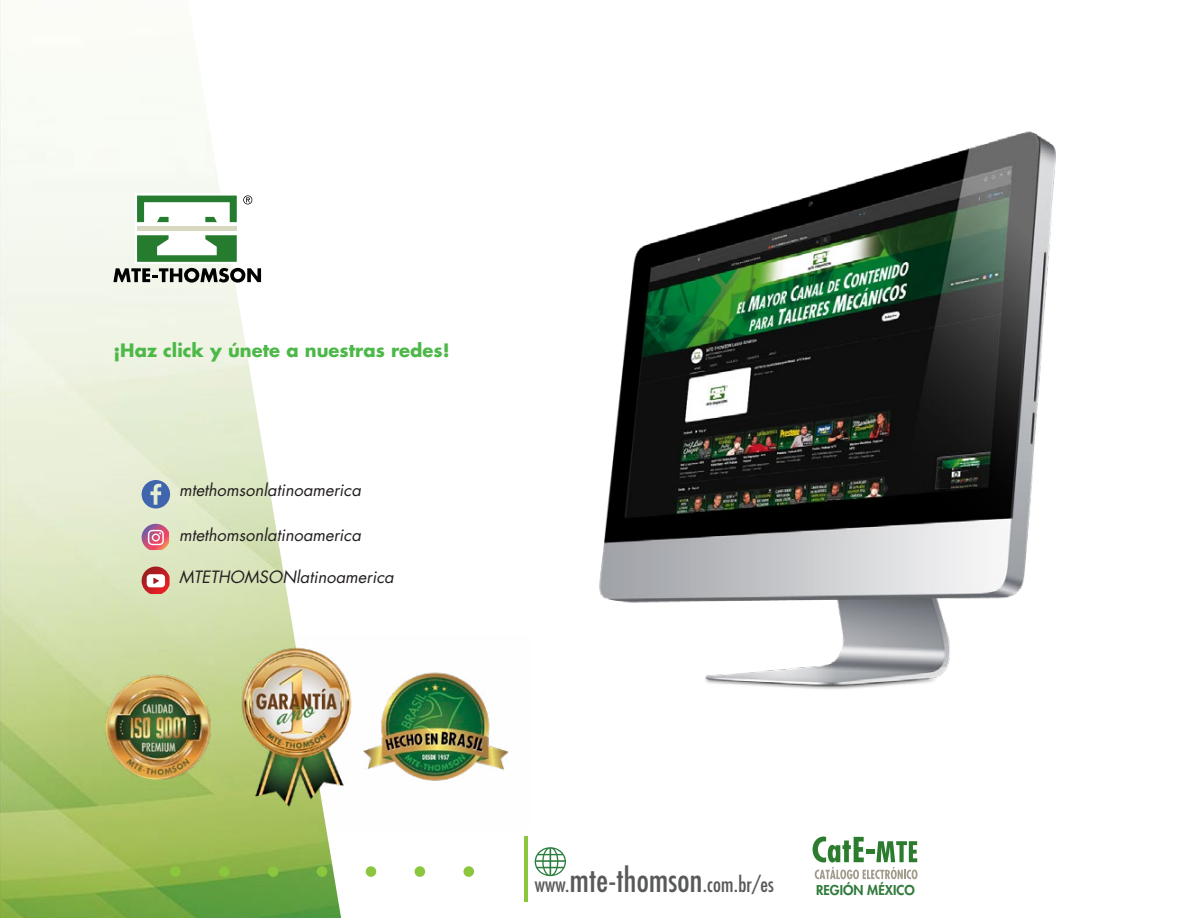
<style>
.page{position:relative;width:1188px;height:918px;background:#fff}
.page>*{position:absolute;margin:0;border:0;box-sizing:border-box;transform-origin:0 0}
.t1{font:condensed 20.85px "Futura";letter-spacing:.01em;color:#58595b}
.t2{font:700 18px "Futura Std";color:#4cb848}
.t3{font:italic 16.5px "Futura Std";color:#231f20}
.t4{font:800 13.2px "Futura Std";color:#2f7a3b}
.s1{font-size:32.1px}
</style>
<div class="page">
<img style="left:0;top:0;width:341px;height:918px">
<svg style="left:135px;top:194px;width:104px;height:70px"></svg>
<svg style="left:113px;top:268px;width:148px;height:15px;background:#767773"></svg>
<hr style="left:137px;top:227px;width:100px;height:4px;background:#d8d7c0">
<svg style="left:137px;top:235px;width:100px;height:27px"></svg>
<svg style="left:137px;top:196px;width:100px;height:26px"></svg>
<svg style="left:243px;top:195px;width:9px;height:9px"></svg>
<img style="left:68px;top:635px;width:441px;height:196px">
<img style="left:477px;top:131px;width:579px;height:606px">
<svg style="left:142px;top:480px;width:28px;height:28px"></svg>
<svg style="left:142px;top:524px;width:27px;height:26px"></svg>
<svg style="left:142px;top:567px;width:28px;height:27px"></svg>
<svg style="left:535px;top:847px;width:31px;height:29px"></svg>
<hr style="left:524px;top:837px;width:3px;height:65px;background:#8bc63e">
<div style="left:463px;top:866px;width:11px;height:11px;background:#8bc63e;border-radius:50%"></div>
<div style="left:415px;top:866px;width:10px;height:11px;background:#8bc63e;border-radius:50%"></div>
<div style="left:366px;top:866px;width:10px;height:11px;background:#8bc63e;border-radius:50%"></div>
<div style="left:317px;top:866px;width:10px;height:11px;background:#8bc63e;border-radius:50%"></div>
<div style="left:268px;top:866px;width:10px;height:11px;background:#8bc63e;border-radius:50%"></div>
<div style="left:219px;top:866px;width:11px;height:11px;background:#8bc63e;border-radius:50%"></div>
<div style="left:170px;top:866px;width:11px;height:11px;background:#8bc63e;border-radius:50%"></div>
<svg style="left:813px;top:837px;width:105px;height:42px"></svg>
<p class="t2" style="left:113px;top:338px;width:338px">¡Haz click y únete a nuestras redes!</p>
<p class="t3" style="left:179px;top:480px;width:183px">mtethomsonlatinoamerica</p>
<p class="t3" style="left:179px;top:525px;width:183px">mtethomsonlatinoamerica</p>
<p class="t3" style="left:179px;top:566px;width:216px">MTETHOMSONlatinoamerica</p>
<p class="t1" style="left:535px;top:872px;width:241px">www.<span class="s1">mte-thomson</span>.com.br/es</p>
<p class="t4" style="left:816px;top:882px;width:100px">REGIÓN MÉXICO</p>
</div>
